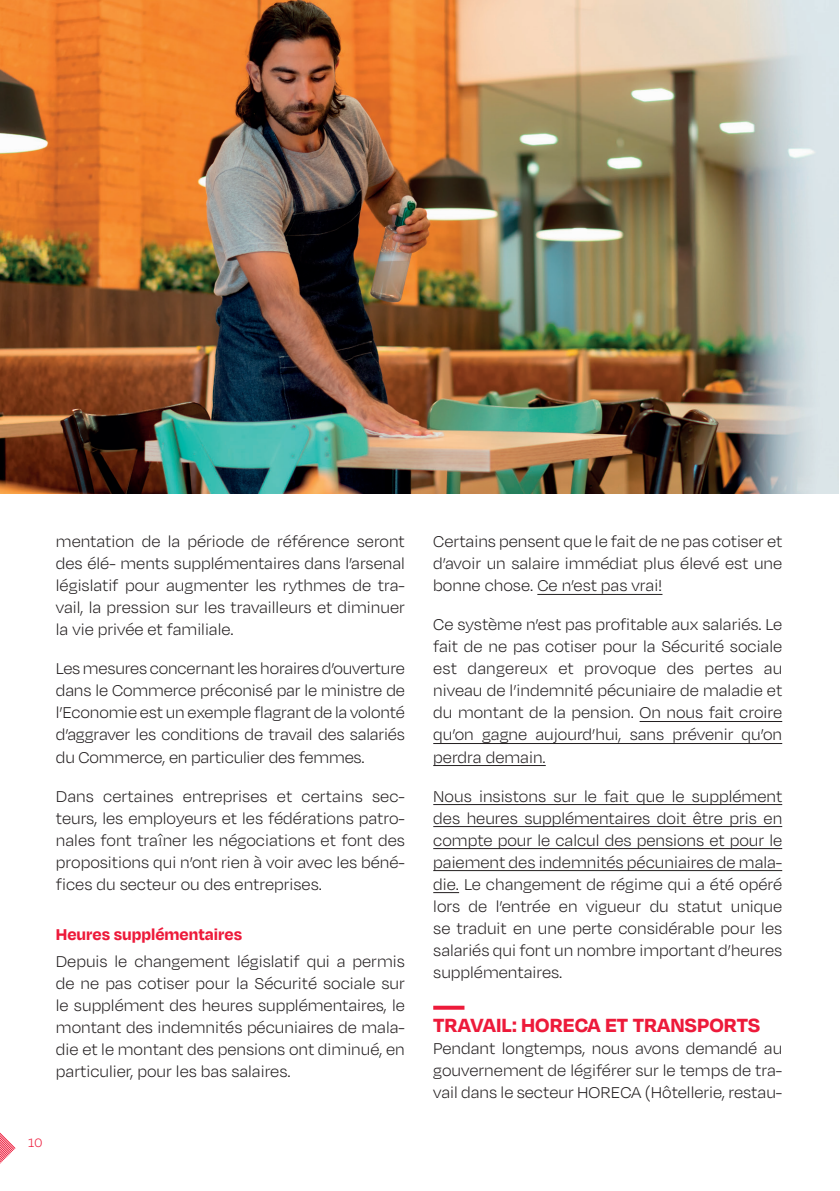
<style>
.page{position:relative;width:840px;height:1191px;background:#fff}
.page>*{position:absolute;margin:0;border:0;box-sizing:border-box;transform-origin:0 0}
.H2_Alt{font:700 22px "Degular";color:#ed1a3a}
.Body{font:300 18px/22px "Degular";color:#231f20;text-align:justify}
.t1{font:700 18px "Degular";color:#ed1a3a}
.t2{font:300 14px "Degular";color:#ed1a3a}
</style>
<div class="page">
<img style="left:0;top:0;width:838px;height:493px">
<hr style="left:537px;top:594px;width:125px;height:1px;background:#231f20">
<hr style="left:639px;top:721px;width:143px;height:1px;background:#231f20">
<hr style="left:433px;top:743px;width:349px;height:1px;background:#231f20">
<hr style="left:433px;top:765px;width:112px;height:1px;background:#231f20">
<hr style="left:433px;top:804px;width:349px;height:1px;background:#231f20">
<hr style="left:433px;top:826px;width:349px;height:1px;background:#231f20">
<hr style="left:433px;top:848px;width:349px;height:1px;background:#231f20">
<hr style="left:433px;top:870px;width:349px;height:1px;background:#231f20">
<svg style="left:433px;top:892px;width:26px;height:1px"></svg>
<svg style="left:433px;top:1005px;width:31px;height:4px"></svg>
<svg style="left:0;top:1132px;width:15px;height:32px"></svg>
<p class="Body" style="left:56px;top:530px;width:350px">mentation de la période de référence seront des élé- ments supplémentaires dans l’arsenal législatif pour augmenter les rythmes de tra&shy;vail, la pression sur les travailleurs et diminuer la vie privée et familiale.</p>
<p class="Body" style="left:56px;top:657px;width:350px">Les mesures concernant les horaires d’ouverture dans le Commerce préconisé par le ministre de l’Economie est un exemple flagrant de la volonté d’aggraver les conditions de travail des salariés du Commerce, en particulier des femmes.</p>
<p class="Body" style="left:56px;top:784px;width:350px">Dans certaines entreprises et certains sec&shy;teurs, les employeurs et les fédérations patro&shy;nales font traîner les négociations et font des propositions qui n’ont rien à voir avec les béné&shy;fices du secteur ou des entreprises.</p>
<h3 class="t1" style="left:56px;top:922px;width:188px">Heures supplémentaires</h3>
<p class="Body" style="left:56px;top:950px;width:350px">Depuis le changement législatif qui a permis de ne pas cotiser pour la Sécurité sociale sur le supplément des heures supplémentaires, le montant des indemnités pécuniaires de mala&shy;die et le montant des pensions ont diminué, en particulier, pour les bas salaires.</p>
<p class="t2" style="left:28px;top:1134px;width:16px">10</p>
<p class="Body" style="left:433px;top:530px;width:350px">Certains pensent que le fait de ne pas cotiser et d’avoir un salaire immédiat plus élevé est une bonne chose. Ce n’est pas vrai!</p>
<p class="Body" style="left:433px;top:613px;width:350px">Ce système n’est pas profitable aux salariés. Le fait de ne pas cotiser pour la Sécurité sociale est dangereux et provoque des pertes au niveau de l’indemnité pécuniaire de maladie et du montant de la pension. On nous fait croire qu’on gagne aujourd’hui, sans prévenir qu’on perdra demain.</p>
<p class="Body" style="left:433px;top:784px;width:350px">Nous insistons sur le fait que le supplément des heures supplémentaires doit être pris en compte pour le calcul des pensions et pour le paiement des indemnités pécuniaires de mala&shy;die. Le changement de régime qui a été opéré lors de l’entrée en vigueur du statut unique se traduit en une perte considérable pour les salariés qui font un nombre important d’heures supplémentaires.</p>
<p class="H2_Alt" style="left:433px;top:1011px;width:328px">TRAVAIL: HORECA ET TRANSPORTS</p>
<p class="Body" style="left:433px;top:1037px;width:350px">Pendant longtemps, nous avons demandé au gouvernement de légiférer sur le temps de tra&shy;vail dans le secteur HORECA (Hôtellerie, restau-</p>
</div>
